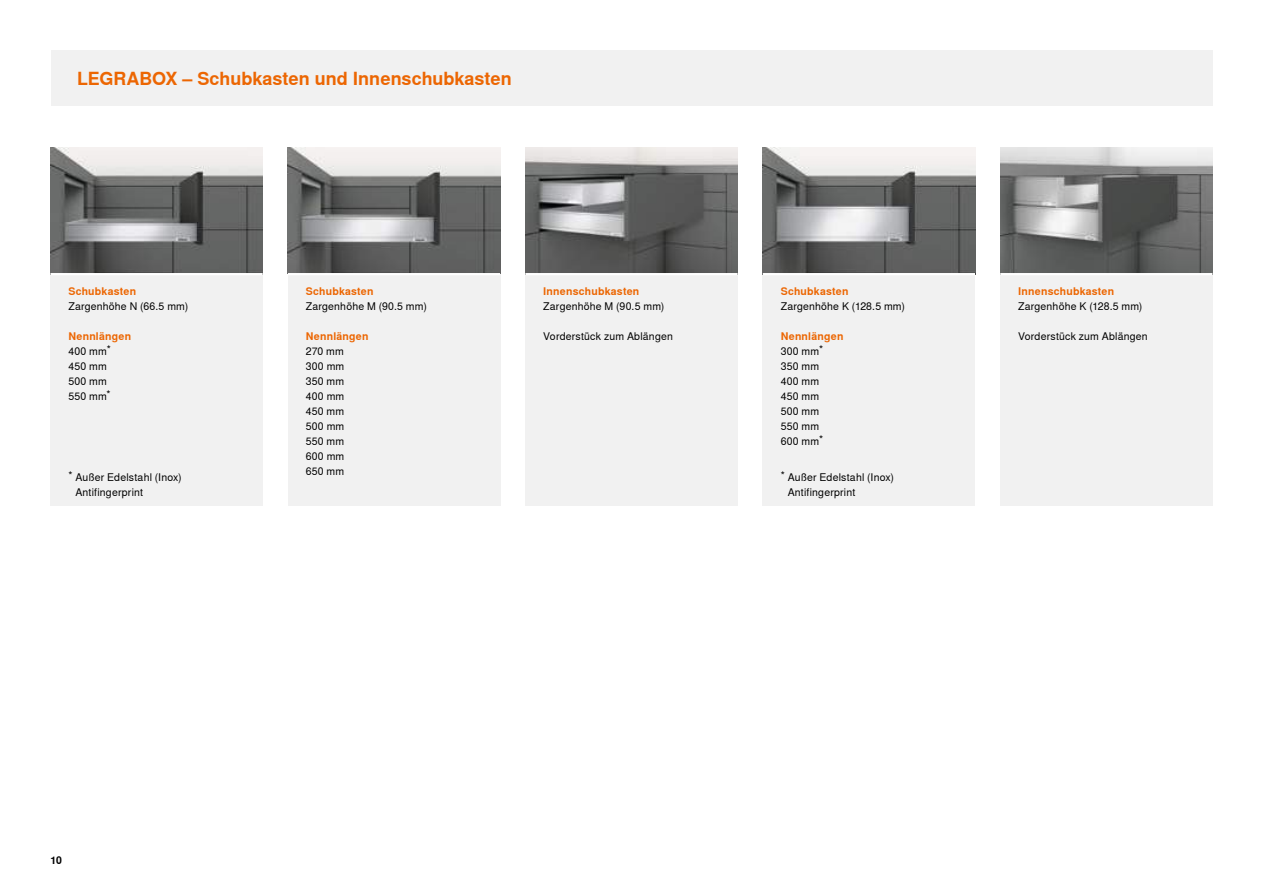
<style>
.page{position:relative;width:1263px;height:893px;background:#fff}
.page>*{position:absolute;margin:0;border:0;box-sizing:border-box;transform-origin:0 0}
.t1{font:700 18px "Nimbus Sans Global";color:#ec6602}
.t2{font:10.5px/15px "Nimbus Sans Global";letter-spacing:.02em;color:#000}
.t3{font:700 10.5px "Nimbus Sans Global";letter-spacing:.02em;color:#ec6602}
.t4{font:700 10.5px "Nimbus Sans Global";color:#000}
</style>
<div class="page">
<div style="left:51px;top:51px;width:1161px;height:55px;background:#f0f0f0"></div>
<div style="left:51px;top:274px;width:212px;height:232px;background:#f0f0f0"></div>
<div style="left:763px;top:274px;width:212px;height:232px;background:#f0f0f0"></div>
<div style="left:1000px;top:274px;width:212px;height:232px;background:#f0f0f0"></div>
<div style="left:288px;top:274px;width:212px;height:232px;background:#f0f0f0"></div>
<div style="left:525px;top:274px;width:212px;height:232px;background:#f0f0f0"></div>
<img style="left:288px;top:148px;width:212px;height:125px">
<img style="left:51px;top:148px;width:212px;height:125px">
<img style="left:763px;top:148px;width:212px;height:125px">
<img style="left:1000px;top:148px;width:212px;height:125px">
<img style="left:525px;top:148px;width:212px;height:125px">
<hr style="left:51px;top:273px;width:212px;height:2px;background:#fff">
<hr style="left:763px;top:273px;width:212px;height:2px;background:#fff">
<hr style="left:1000px;top:273px;width:212px;height:2px;background:#fff">
<hr style="left:288px;top:273px;width:212px;height:2px;background:#fff">
<hr style="left:525px;top:273px;width:212px;height:2px;background:#fff">
<h1 class="t1" style="left:77px;top:68px;width:436px">LEGRABOX – Schubkasten und Innenschubkasten</h1>
<p class="t3" style="left:68px;top:285px;width:69px">Schubkasten</p>
<p class="t2" style="left:68px;top:299px;width:121px">Zargenhöhe N (66.5 mm)</p>
<p class="t3" style="left:68px;top:330px;width:64px">Nennlängen</p>
<p class="t2" style="left:68px;top:344px;width:44px">400 mm*<br>450 mm<br>500 mm<br>550 mm*</p>
<p class="t2" style="left:75px;top:470px;width:108px;text-indent:-7px">* Außer Edelstahl (Inox)<br>Antifingerprint</p>
<p class="t3" style="left:306px;top:285px;width:69px">Schubkasten</p>
<p class="t2" style="left:306px;top:299px;width:122px">Zargenhöhe M (90.5 mm)</p>
<p class="t3" style="left:306px;top:330px;width:64px">Nennlängen</p>
<p class="t2" style="left:306px;top:344px;width:40px;text-align:justify">270 mm 300 mm 350 mm 400 mm 450 mm 500 mm 550 mm 600 mm 650 mm</p>
<p class="t3" style="left:543px;top:285px;width:98px">Innenschubkasten</p>
<p class="t2" style="left:543px;top:299px;width:122px">Zargenhöhe M (90.5 mm)</p>
<p class="t2" style="left:543px;top:329px;width:131px">Vorderstück zum Ablängen</p>
<p class="t3" style="left:781px;top:285px;width:69px">Schubkasten</p>
<p class="t2" style="left:781px;top:299px;width:126px">Zargenhöhe K (128.5 mm)</p>
<p class="t3" style="left:781px;top:330px;width:64px">Nennlängen</p>
<p class="t2" style="left:781px;top:344px;width:44px">300 mm*<br>350 mm<br>400 mm<br>450 mm<br>500 mm<br>550 mm<br>600 mm*</p>
<p class="t2" style="left:788px;top:470px;width:108px;text-indent:-7px">* Außer Edelstahl (Inox)<br>Antifingerprint</p>
<p class="t3" style="left:1018px;top:285px;width:98px">Innenschubkasten</p>
<p class="t2" style="left:1018px;top:299px;width:126px">Zargenhöhe K (128.5 mm)</p>
<p class="t2" style="left:1018px;top:329px;width:131px">Vorderstück zum Ablängen</p>
<p class="t4" style="left:51px;top:854px;width:13px">10</p>
</div>
